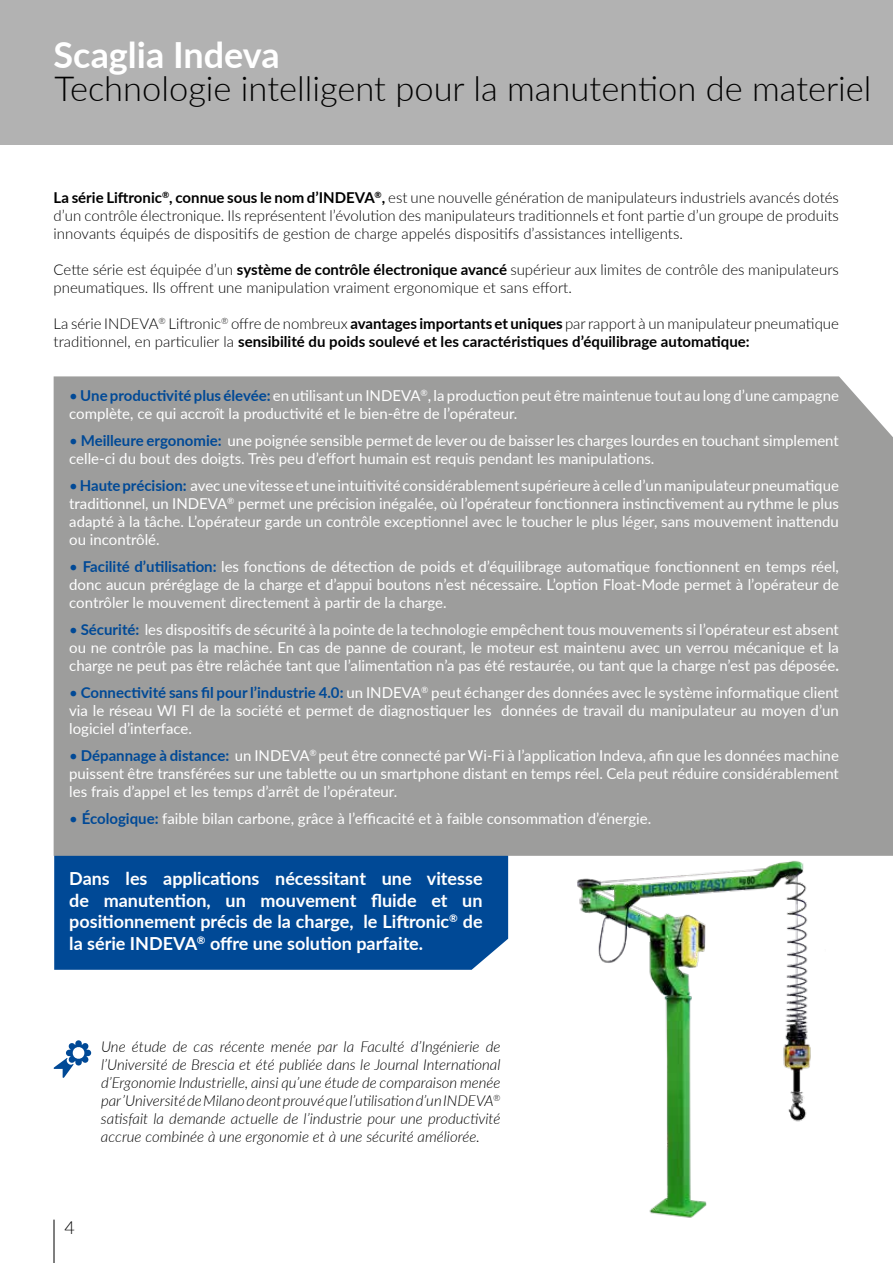
<style>
.page{position:relative;width:893px;height:1263px;background:#fff}
.page>*{position:absolute;margin:0;border:0;box-sizing:border-box;transform-origin:0 0}
.t1{font:700 36px "Lato";color:#fff}
.t2{font:300 34.5px "Lato";color:#000}
.t3{font:700 18px/21.6px "Lato";color:#fff;text-align:justify}
.t4{font:300 18px "Lato";color:#000}
.t5{font:15px/18px "Lato";color:#fff;text-align:justify}
.t6{font:300 15px/18px "Lato";color:#000}
.t7{font:italic 300 15px/18px "Lato";color:#000;text-align:justify}
.s1{font-weight:700}
.s2{color:#004996}
.s3{font-weight:700;color:#004996}
</style>
<div class="page">
<div style="left:54px;top:856px;width:454px;height:114px;background:#004996"></div>
<div style="left:0;top:0;width:893px;height:145px;background:#b2b2b2"></div>
<hr style="left:54px;top:1219px;width:1px;height:44px;background:#000">
<div style="left:54px;top:376px;width:839px;height:480px;background:#9d9d9c"></div>
<svg style="left:53px;top:1040px;width:38px;height:38px"></svg>
<img style="left:573px;top:848px;width:256px;height:370px">
<h1 class="t1" style="left:54px;top:29px;width:228px">Scaglia Indeva</h1>
<h2 class="t2" style="left:54px;top:65px;width:819px">Technologie intelligent pour la manutention de materiel</h2>
<p class="t6" style="left:54px;top:188px;width:787px;text-align:justify"><span class="s1">La série Liftronic</span><sup>®</sup><span class="s1">, connue sous le nom d’INDEVA</span><sup>®</sup><span class="s1">,</span> est une nouvelle génération de manipulateurs industriels avancés dotés d’un contrôle électronique. Ils représentent l’évolution des manipulateurs traditionnels et font partie d’un groupe de produits innovants équipés de dispositifs de gestion de charge appelés dispositifs d’assistances intelligents.</p>
<p class="t6" style="left:54px;top:260px;width:787px">Cette série est équipée d’un <span class="s1">système de contrôle électronique avancé</span> supérieur aux limites de contrôle des manipulateurs pneumatiques. Ils offrent une manipulation vraiment ergonomique et sans effort.</p>
<p class="t6" style="left:54px;top:314px;width:787px">La série INDEVA<sup>®</sup> Liftronic<sup>®</sup> offre de nombreux <span class="s1">avantages importants et uniques</span> par rapport à un manipulateur pneumatique traditionnel, en particulier la <span class="s1">sensibilité du poids soulevé et les caractéristiques d’équilibrage automatique:</span></p>
<p class="t5" style="left:69px;top:385px;width:771px"><span class="s2">•</span> <span class="s3">Une productivité plus élevée:</span> en utilisant un INDEVA<sup>®</sup>, la production peut être maintenue tout au long d’une campagne complète, ce qui accroît la productivité et le bien-être de l’opérateur.</p>
<p class="t5" style="left:69px;top:430px;width:771px"><span class="s2">•</span> <span class="s3">Meilleure ergonomie:</span> une poignée sensible permet de lever ou de baisser les charges lourdes en touchant simplement celle-ci du bout des doigts. Très peu d’effort humain est requis pendant les manipulations.</p>
<p class="t5" style="left:69px;top:475px;width:771px"><span class="s2">•</span> <span class="s3">Haute précision:</span> avec une vitesse et une intuitivité considérablement supérieure à celle d’un manipulateur pneumatique traditionnel, un INDEVA<sup>®</sup> permet une précision inégalée, où l’opérateur fonctionnera instinctivement au rythme le plus adapté à la tâche. L’opérateur garde un contrôle exceptionnel avec le toucher le plus léger, sans mouvement inattendu ou incontrôlé.</p>
<p class="t5" style="left:69px;top:556px;width:771px"><span class="s2">•</span> <span class="s3">Facilité d’utilisation:</span> les fonctions de détection de poids et d’équilibrage automatique fonctionnent en temps réel, donc aucun préréglage de la charge et d’appui boutons n’est nécessaire. L’option Float-Mode permet à l’opérateur de contrôler le mouvement directement à partir de la charge.</p>
<p class="t5" style="left:69px;top:619px;width:771px"><span class="s2">•</span> <span class="s3">Sécurité:</span> les dispositifs de sécurité à la pointe de la technologie empêchent tous mouvements si l’opérateur est absent ou ne contrôle pas la machine. En cas de panne de courant, le moteur est maintenu avec un verrou mécanique et la charge ne peut pas être relâchée tant que l’alimentation n’a pas été restaurée, ou tant que la charge n’est pas déposée<span class="s1">.</span></p>
<p class="t5" style="left:69px;top:682px;width:771px"><span class="s2">•</span> <span class="s3">Connectivité sans fil pour l’industrie 4.0:</span> un INDEVA<sup>®</sup> peut échanger des données avec le système informatique client via le réseau WI FI de la société et permet de diagnostiquer les données de travail du manipulateur au moyen d’un logiciel d’interface.</p>
<p class="t5" style="left:69px;top:745px;width:771px"><span class="s2">•</span> <span class="s3">Dépannage à distance:</span> un INDEVA<sup>®</sup> peut être connecté par Wi-Fi à l’application Indeva, afin que les données machine puissent être transférées sur une tablette ou un smartphone distant en temps réel. Cela peut réduire considérablement les frais d’appel et les temps d’arrêt de l’opérateur.</p>
<p class="t5" style="left:69px;top:808px;width:584px"><span class="s2">•</span> <span class="s3">Écologique:</span> faible bilan carbone, grâce à l’efficacité et à faible consommation d’énergie.</p>
<p class="t3" style="left:69px;top:867px;width:415px">Dans les applications nécessitant une vitesse de manutention, un mouvement fluide et un positionnement précis de la charge, le Liftronic<sup>®</sup> de la série INDEVA<sup>®</sup> offre une solution parfaite.</p>
<p class="t7" style="left:101px;top:1037px;width:401px">Une étude de cas récente menée par la Faculté d’Ingénierie de l’Université de Brescia et été publiée dans le Journal International d’Ergonomie Industrielle, ainsi qu’une étude de comparaison menée par ’Université de Milano deont prouvé que l’utilisation d’un INDEVA<sup>® </sup>satisfait la demande actuelle de l’industrie pour une productivité accrue combinée à une ergonomie et à une sécurité améliorée.</p>
<p class="t4" style="left:65px;top:1215px;width:12px">4</p>
</div>
